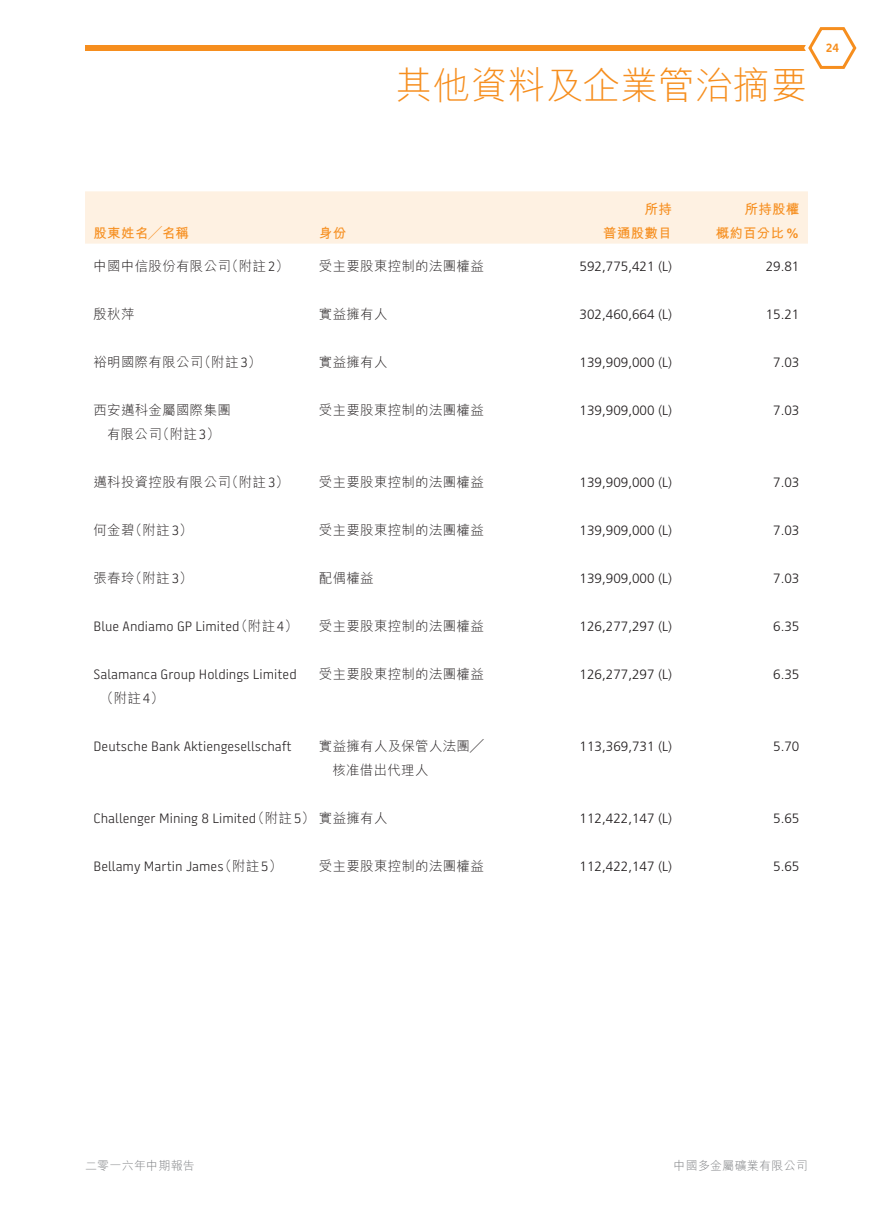
<style>
.page{position:relative;width:893px;height:1212px;background:#fff}
.page>*{position:absolute;margin:0;border:0;box-sizing:border-box;transform-origin:0 0}
.t1{font:300 37.5px "M Hei HK";color:#f68e1e}
._50_Table_txt{font:300 13.5px "M Hei HK";letter-spacing:.02em;color:#231f20}
._50_Table_txt-2{font:300 13.5px "Frutiger LT Std";color:#231f20}
._50_Table_txt-3{font:300 13.5px "Battersea";color:#231f20}
._50_Table_txt-4{font:700 13.5px "M Hei HK";letter-spacing:.02em;color:#f68e1e}
.t2{font:300 12px "M Hei HK";letter-spacing:.02em;color:#808285}
.t3{font:700 12px "Battersea";color:#f68e1e}
.s1{font-family:"Battersea"}
.s2{font-family:"Frutiger LT Std"}
</style>
<div class="page">
<div style="left:85px;top:45px;width:725px;height:6px;background:#f68e1e"></div>
<svg style="left:804px;top:27px;width:53px;height:42px"></svg>
<div style="left:85px;top:191px;width:723px;height:53px;background:#fef1e2"></div>
<h1 class="t1" style="left:395px;top:66px;width:414px">其他資料及企業管治摘要</h1>
<p class="t3" style="left:826px;top:41px;width:15px">24</p>
<p class="_50_Table_txt-4" style="left:94px;top:223px;width:97px">股東姓名╱名稱</p>
<p class="_50_Table_txt-4" style="left:319px;top:223px;width:29px">身份</p>
<p class="_50_Table_txt" style="left:225px;top:259px;width:65px">（附註 ）<span class="s1">2</span></p>
<p class="_50_Table_txt" style="left:94px;top:259px;width:139px">中國中信股份有限公司</p>
<p class="_50_Table_txt" style="left:319px;top:259px;width:166px">受主要股東控制的法團權益</p>
<p class="_50_Table_txt-4" style="left:645px;top:199px;width:29px">所持</p>
<p class="_50_Table_txt-4" style="left:603px;top:223px;width:70px">普通股數目</p>
<p class="_50_Table_txt-2" style="left:579px;top:259px;width:94px">592,775,421 (L(</p>
<p class="_50_Table_txt-4" style="left:745px;top:199px;width:56px">所持股權</p>
<p class="_50_Table_txt-4" style="left:716px;top:223px;width:85px">概約百分比<span class="s2">%</span></p>
<p class="_50_Table_txt-2" style="left:766px;top:259px;width:35px">29.81</p>
<p class="_50_Table_txt" style="left:94px;top:307px;width:43px">殷秋萍</p>
<p class="_50_Table_txt" style="left:319px;top:307px;width:70px">實益擁有人</p>
<p class="_50_Table_txt-2" style="left:579px;top:307px;width:94px">302,460,664 (L(</p>
<p class="_50_Table_txt-2" style="left:766px;top:307px;width:35px">15.21</p>
<p class="_50_Table_txt" style="left:198px;top:355px;width:65px">（附註 ）<span class="s1">3</span></p>
<p class="_50_Table_txt" style="left:94px;top:355px;width:111px">裕明國際有限公司</p>
<p class="_50_Table_txt" style="left:94px;top:403px;width:139px">西安邁科金屬國際集團</p>
<p class="_50_Table_txt" style="left:156px;top:427px;width:65px">（附註 (<span class="s1">3</span></p>
<p class="_50_Table_txt" style="left:107px;top:427px;width:56px">有限公司</p>
<p class="_50_Table_txt" style="left:319px;top:355px;width:70px">實益擁有人</p>
<p class="_50_Table_txt" style="left:319px;top:403px;width:166px">受主要股東控制的法團權益</p>
<p class="_50_Table_txt-2" style="left:579px;top:355px;width:94px">139,909,000 (L(</p>
<p class="_50_Table_txt-2" style="left:579px;top:403px;width:94px">139,909,000 (L(</p>
<p class="_50_Table_txt-2" style="left:773px;top:355px;width:28px">7.03</p>
<p class="_50_Table_txt-2" style="left:773px;top:403px;width:28px">7.03</p>
<p class="_50_Table_txt" style="left:225px;top:475px;width:65px">（附註 ）<span class="s1">3</span></p>
<p class="_50_Table_txt" style="left:94px;top:475px;width:139px">邁科投資控股有限公司</p>
<p class="_50_Table_txt" style="left:319px;top:475px;width:166px">受主要股東控制的法團權益</p>
<p class="_50_Table_txt-2" style="left:579px;top:475px;width:94px">139,909,000 (L(</p>
<p class="_50_Table_txt-2" style="left:773px;top:475px;width:28px">7.03</p>
<p class="_50_Table_txt" style="left:94px;top:523px;width:43px">何金碧</p>
<p class="_50_Table_txt" style="left:129px;top:523px;width:65px">（附註 ）<span class="s1">3</span></p>
<p class="_50_Table_txt" style="left:319px;top:523px;width:166px">受主要股東控制的法團權益</p>
<p class="_50_Table_txt-2" style="left:579px;top:523px;width:94px">139,909,000 (L(</p>
<p class="_50_Table_txt-2" style="left:773px;top:523px;width:28px">7.03</p>
<p class="_50_Table_txt" style="left:129px;top:571px;width:65px">（附註 ）<span class="s1">3</span></p>
<p class="_50_Table_txt" style="left:94px;top:571px;width:43px">張春玲</p>
<p class="_50_Table_txt" style="left:319px;top:571px;width:56px">配偶權益</p>
<p class="_50_Table_txt-2" style="left:579px;top:571px;width:94px">139,909,000 (L(</p>
<p class="_50_Table_txt-2" style="left:773px;top:571px;width:28px">7.03</p>
<p class="_50_Table_txt" style="left:234px;top:619px;width:65px">（附註 ）<span class="s1">4</span></p>
<p class="_50_Table_txt-3" style="left:94px;top:618px;width:147px">Blue Andiamo GP Limited</p>
<p class="_50_Table_txt-3" style="left:94px;top:666px;width:205px">Salamanca Group Holdings Limited</p>
<p class="_50_Table_txt" style="left:100px;top:691px;width:65px">（附註 (<span class="s1">4</span></p>
<p class="_50_Table_txt" style="left:319px;top:619px;width:166px">受主要股東控制的法團權益</p>
<p class="_50_Table_txt" style="left:319px;top:667px;width:166px">受主要股東控制的法團權益</p>
<p class="_50_Table_txt-2" style="left:579px;top:619px;width:94px">126,277,297 (L(</p>
<p class="_50_Table_txt-2" style="left:579px;top:667px;width:94px">126,277,297 (L(</p>
<p class="_50_Table_txt-2" style="left:773px;top:619px;width:28px">6.35</p>
<p class="_50_Table_txt-2" style="left:773px;top:667px;width:28px">6.35</p>
<p class="_50_Table_txt-3" style="left:94px;top:738px;width:200px">Deutsche Bank Aktiengesellschaft</p>
<p class="_50_Table_txt" style="left:319px;top:739px;width:166px">實益擁有人及保管人法團╱</p>
<p class="_50_Table_txt-2" style="left:579px;top:739px;width:94px">113,369,731 (L(</p>
<p class="_50_Table_txt-2" style="left:773px;top:739px;width:28px">5.70</p>
<p class="_50_Table_txt" style="left:332px;top:763px;width:98px">核准借出代理人</p>
<p class="_50_Table_txt" style="left:251px;top:811px;width:138px">（附註 ）<span class="s1">5</span> 實益擁有人</p>
<p class="_50_Table_txt-3" style="left:94px;top:810px;width:164px">Challenger Mining 8 Limited</p>
<p class="_50_Table_txt-2" style="left:579px;top:811px;width:94px">112,422,147 (L(</p>
<p class="_50_Table_txt-2" style="left:773px;top:811px;width:28px">5.65</p>
<p class="_50_Table_txt" style="left:219px;top:859px;width:65px">（附註 ）<span class="s1">5</span></p>
<p class="_50_Table_txt-3" style="left:94px;top:858px;width:132px">Bellamy Martin James</p>
<p class="_50_Table_txt" style="left:319px;top:859px;width:166px">受主要股東控制的法團權益</p>
<p class="_50_Table_txt-2" style="left:579px;top:859px;width:94px">112,422,147 (L(</p>
<p class="_50_Table_txt-2" style="left:773px;top:859px;width:28px">5.65</p>
<p class="t2" style="left:85px;top:1160px;width:111px">二零一六年中期報告</p>
<p class="t2" style="left:673px;top:1160px;width:136px">中國多金屬礦業有限公司</p>
</div>
